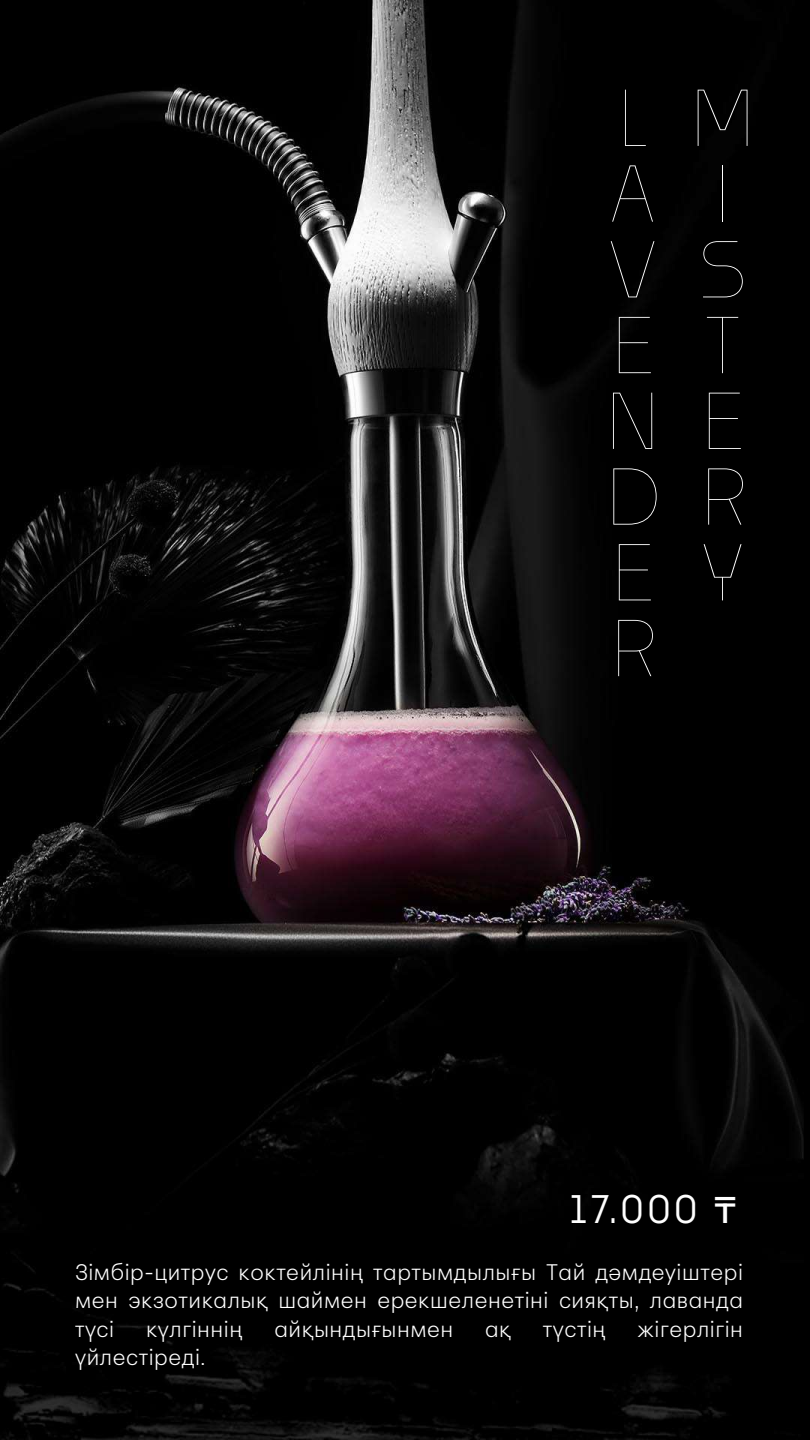
<style>
.page{position:relative;width:810px;height:1440px;background:#fff}
.page>*{position:absolute;margin:0;border:0;box-sizing:border-box;transform-origin:0 0}
.t1{font:100 75px/75.8px "Noka Trial";color:#fff}
.t2{font:500 37.2px "Noka Trial";color:#fff}
.t3{font:22.5px/28.5px "Peridot PE Variable";letter-spacing:.025em;color:#fff;text-align:justify}
.s1{font-family:"Peridot PE Variable";font-weight:400}
</style>
<div class="page">
<img style="left:0;top:0;width:810px;height:1440px">
<h1 class="t1" style="left:605px;top:78px;width:54px">L<br>A<br>V<br>E<br>N<br>D<br>E<br>R</h1>
<h1 class="t1" style="left:689px;top:78px;width:60px">M<br>I<br>S<br>T<br>E<br>R<br>Y</h1>
<h2 class="t2" style="left:568px;top:1186px;width:171px">17.000 <span class="s1">₸</span></h2>
<p class="t3" style="left:75px;top:1255px;width:670px">Зімбір-цитрус коктейлінің тартымдылығы Тай дәмдеуіштері мен экзотикалық шаймен ерекшеленетіні сияқты, лаванда түсі</p>
<p class="t3" style="left:146px;top:1312px;width:98px">күлгіннің</p>
<p class="t3" style="left:274px;top:1312px;width:181px">айқындығынмен</p>
<p class="t3" style="left:485px;top:1312px;width:27px">ақ</p>
<p class="t3" style="left:543px;top:1312px;width:64px">түстің</p>
<p class="t3" style="left:637px;top:1312px;width:107px">жігерлігін</p>
<p class="t3" style="left:75px;top:1341px;width:132px">үйлестіреді.</p>
</div>
